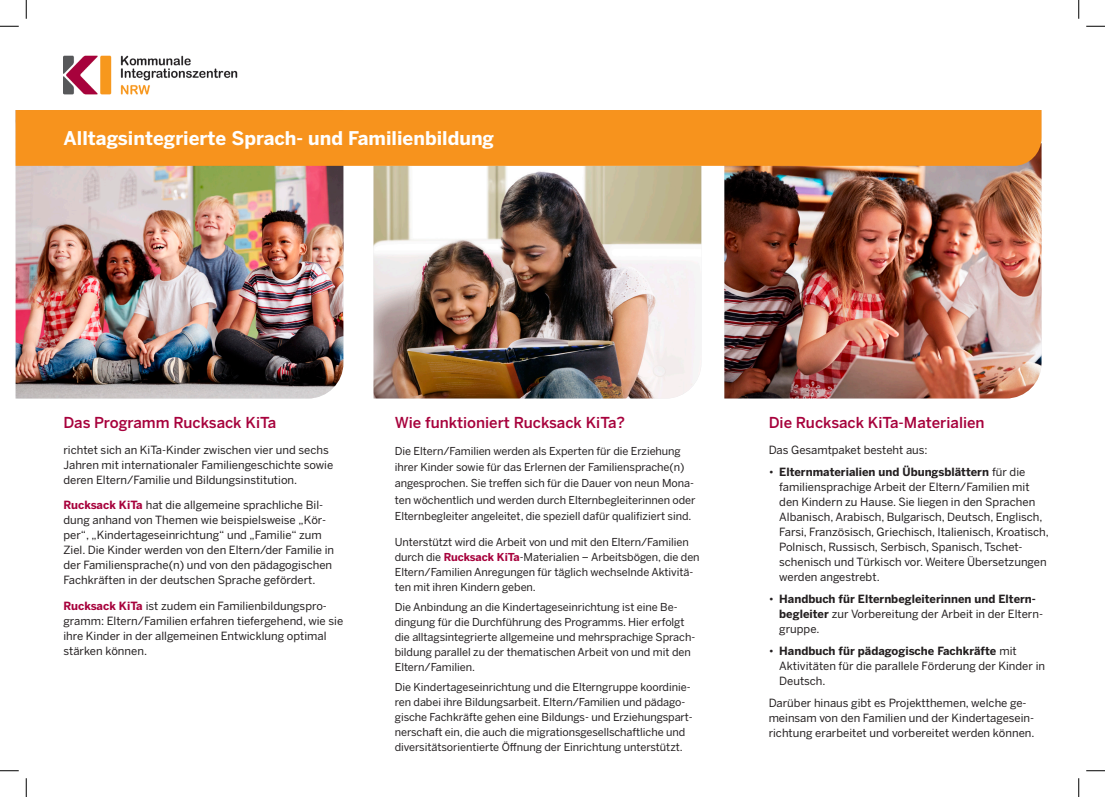
<style>
.page{position:relative;width:1105px;height:797px;background:#fff}
.page>*{position:absolute;margin:0;border:0;box-sizing:border-box;transform-origin:0 0}
.t1{font:700 18.75px "Benton Sans";color:#fff}
.t2{font:500 15px "Benton Sans";color:#a7023c}
.t3{font:11.25px/15px "Benton Sans";color:#231f20}
.t4{font:700 11.25px/15px "Benton Sans";color:#231f20}
.t5{font:10.88px/15px "Benton Sans";letter-spacing:-.005em;color:#231f20}
.s1{font-weight:700;color:#a7023c}
.s2{font-weight:700}
.s3{font-weight:400}
</style>
<div class="page">
<img style="left:724px;top:166px;width:317px;height:232px">
<img style="left:373px;top:166px;width:328px;height:232px">
<img style="left:16px;top:166px;width:327px;height:232px">
<div style="left:16px;top:110px;width:1025px;height:56px;background:#f7931d"></div>
<img style="left:63px;top:55px;width:175px;height:40px">
<svg style="left:0;top:25px;width:19px;height:2px"></svg>
<svg style="left:1086px;top:25px;width:19px;height:2px"></svg>
<svg style="left:0;top:770px;width:19px;height:1px"></svg>
<svg style="left:1086px;top:770px;width:19px;height:1px"></svg>
<svg style="left:25px;top:0;width:2px;height:19px"></svg>
<svg style="left:25px;top:778px;width:2px;height:19px"></svg>
<svg style="left:1078px;top:0;width:1px;height:19px"></svg>
<svg style="left:1078px;top:778px;width:1px;height:19px"></svg>
<h1 class="t1" style="left:63px;top:127px;width:432px">Alltagsintegrierte Sprach- und Familienbildung</h1>
<h2 class="t2" style="left:63px;top:413px;width:214px">Das Programm Rucksack KiTa</h2>
<p class="t3" style="left:63px;top:442px;width:271px">richtet sich an KiTa-Kinder zwischen vier und sechs<br>Jahren mit internationaler Familiengeschichte sowie deren Eltern/Familie und Bildungsinstitution.</p>
<p class="t3" style="left:63px;top:497px;width:272px"><span class="s1">Rucksack KiTa</span> hat die allgemeine sprachliche Bil&shy;dung anhand von Themen wie beispielsweise „Kör&shy;per“, „Kindertageseinrichtung“ und „Familie“ zum Ziel. Die Kinder werden von den Eltern/der Familie in der Familiensprache(n) und von den pädagogischen Fachkräften in der deutschen Sprache gefördert.</p>
<p class="t3" style="left:63px;top:598px;width:281px"><span class="s1">Rucksack KiTa</span> ist zudem ein Familienbildungspro&shy;gramm: Eltern/Familien erfahren tiefergehend, wie sie ihre Kinder in der allgemeinen Entwicklung optimal stärken können.</p>
<h2 class="t2" style="left:395px;top:413px;width:232px">Wie funktioniert Rucksack KiTa?</h2>
<p class="t5" style="left:395px;top:442px;width:302px;line-height:16.2px">Die Eltern/Familien werden als Experten für die Erziehung ihrer Kinder sowie für das Erlernen der Familiensprache(n) angesprochen. Sie treffen sich für die Dauer von neun Mona&shy;ten wöchentlich und werden durch Elternbegleiterinnen oder Elternbegleiter angeleitet, die speziell dafür qualifiziert sind.</p>
<p class="t5" style="left:395px;top:534px;width:306px">Unterstützt wird die Arbeit von und mit den Eltern/Familien durch die <span class="s1">Rucksack KiTa</span>-Materialien – Arbeitsbögen, die den Eltern/Familien Anregungen für täglich wechselnde Aktivitä&shy;ten mit ihren Kindern geben.</p>
<p class="t5" style="left:395px;top:599px;width:302px">Die Anbindung an die Kindertageseinrichtung ist eine Be&shy;dingung für die Durchführung des Programms. Hier erfolgt die alltagsintegrierte allgemeine und mehrsprachige Sprach&shy;bildung parallel zu der thematischen Arbeit von und mit den Eltern/Familien.</p>
<p class="t5" style="left:395px;top:679px;width:299px">Die Kindertageseinrichtung und die Elterngruppe koordinie&shy;ren dabei ihre Bildungsarbeit. Eltern/Familien und pädago&shy;gische Fachkräfte gehen eine Bildungs- und Erziehungspart&shy;nerschaft ein, die auch die migrationsgesellschaftliche und diversitätsorientierte Öffnung der Einrichtung unterstützt.</p>
<h2 class="t2" style="left:769px;top:413px;width:218px">Die Rucksack KiTa-Materialien</h2>
<p class="t3" style="left:769px;top:442px;width:161px">Das Gesamtpaket besteht aus:</p>
<p class="t3" style="left:779px;top:464px;width:271px;text-indent:-11px">• <span class="s2">Elternmaterialien und Übungsblättern</span> für die familiensprachige Arbeit der Eltern/Familien mit den Kindern zu Hause. Sie liegen in den Sprachen Albanisch, Arabisch, Bulgarisch, Deutsch, Englisch, Farsi, Französisch, Griechisch, Italienisch, Kroatisch, Polnisch, Russisch, Serbisch, Spanisch, Tschet&shy;schenisch und Türkisch vor. Weitere Übersetzungen werden angestrebt.</p>
<p class="t4" style="left:779px;top:591px;width:265px;text-indent:-11px"><span class="s3">•</span> Handbuch für Elternbegleiterinnen und Eltern&shy;begleiter <span class="s3">zur Vorbereitung der Arbeit in der Eltern&shy;gruppe.</span></p>
<p class="t3" style="left:779px;top:643px;width:267px;text-indent:-11px">• <span class="s2">Handbuch für pädagogische Fachkräfte</span> mit<br>Aktivitäten für die parallele Förderung der Kinder in<br>Deutsch.</p>
<p class="t3" style="left:769px;top:695px;width:267px">Darüber hinaus gibt es Projektthemen, welche ge&shy;meinsam von den Familien und der Kindertagesein&shy;richtung erarbeitet und vorbereitet werden können.</p>
</div>
